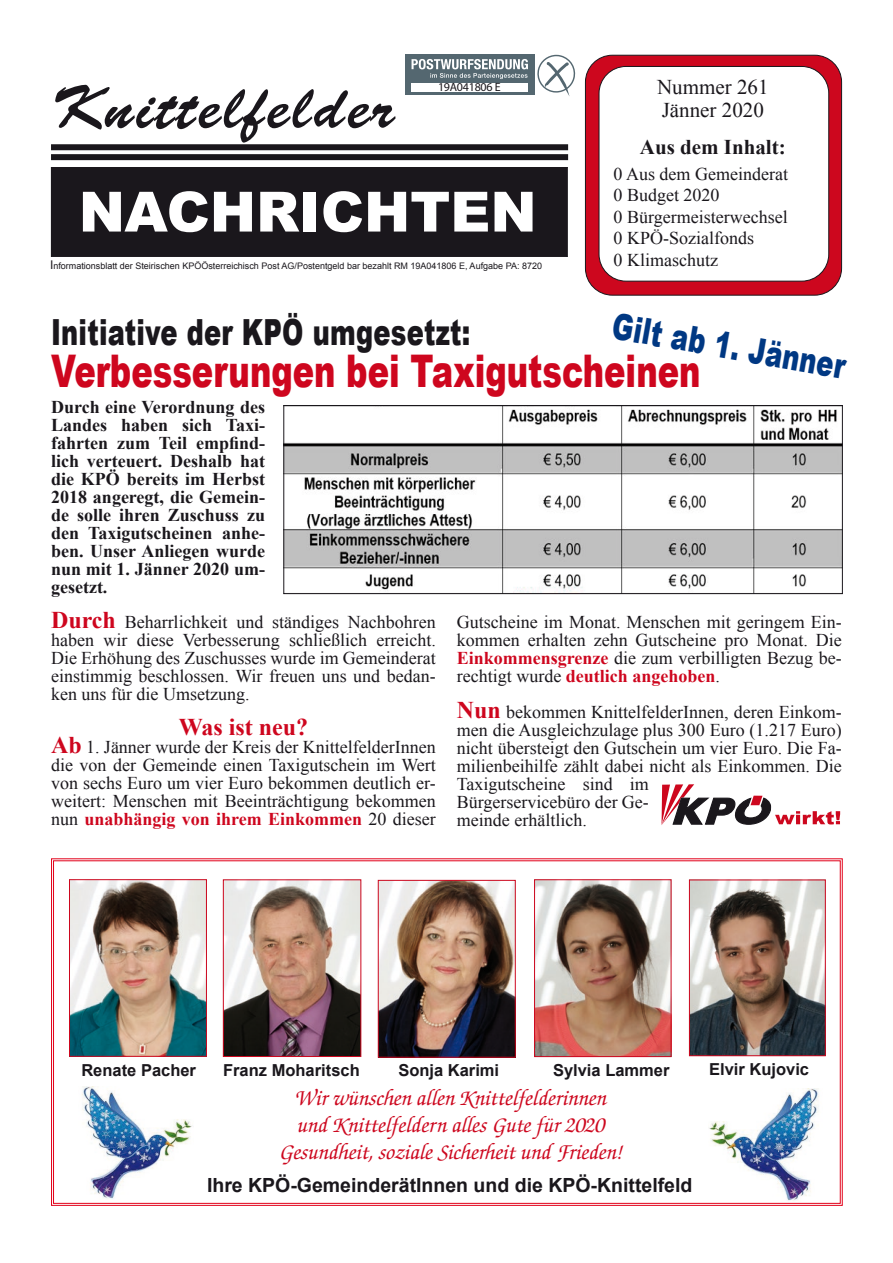
<style>
.page{position:relative;width:893px;height:1263px;background:#fff}
.page>*{position:absolute;margin:0;border:0;box-sizing:border-box;transform-origin:0 0}
.t1{font:61.5px "Brush Script Std";letter-spacing:.05em;color:#1a171c}
.t2{font:900 55.5px "Arial";color:#fff}
.t3{font:900 45px "Arial";color:#ce061e;scale:.71 1}
.t4{font:900 36px "Arial";letter-spacing:.01em;color:#1a171c;scale:.71 1}
.t5{font:900 36px "Arial";color:#003883;scale:.71 1}
.t6{font:700 24px "Times New Roman";color:#ce061e}
.t7{font:italic 500 22.5px/27px "Zapf Chancery";color:#cd071e;text-align:center}
.t8{font:21px/22.5px "Times New Roman";color:#1a171c}
.t9{font:700 21px "Times New Roman";color:#1a171c}
.t10{font:700 19.5px "Arial";color:#1a171c}
.t11{font:18px/18px "Times New Roman";color:#1a171c;text-align:justify}
.t12{font:700 18px/18px "Times New Roman";color:#1a171c;text-align:justify}
.t13{font:700 16.5px "Arial";color:#1a171c}
.t14{font:12px "Myriad Pro";letter-spacing:-.02em;color:#1a171c}
.t15{font:9px "Arial";color:#1a171c}
.s1{font-size:12px}
.s2{font-weight:700;font-size:24px;color:#ce061e}
.s3{font-weight:700;color:#ce061e}
</style>
<div class="page">
<svg style="left:51px;top:858px;width:792px;height:348px"></svg>
<div style="left:585px;top:55px;width:257px;height:240px;background:#cd071e;border-radius:27px"></div>
<div style="left:585px;top:55px;width:257px;height:241px;border:1px solid #1a171c;border-radius:27px"></div>
<div style="left:51px;top:167px;width:516px;height:89px;background:#1a171c"></div>
<div style="left:51px;top:167px;width:517px;height:90px;border:1px solid #1a171c"></div>
<div style="left:51px;top:144px;width:517px;height:6px;background:#1a171c"></div>
<div style="left:51px;top:154px;width:517px;height:6px;background:#1a171c"></div>
<div style="left:599px;top:66px;width:230px;height:215px;background:#fff;border-radius:27px"></div>
<div style="left:599px;top:66px;width:230px;height:215px;border:1px solid #1a171c;border-radius:27px"></div>
<img style="left:79px;top:1086px;width:114px;height:114px">
<img style="left:709px;top:1088px;width:113px;height:113px">
<img style="left:71px;top:881px;width:134px;height:174px">
<div style="left:69px;top:879px;width:138px;height:178px;border:1px solid #cd071e"></div>
<img style="left:225px;top:881px;width:134px;height:174px">
<div style="left:223px;top:879px;width:138px;height:178px;border:1px solid #cd071e"></div>
<img style="left:380px;top:882px;width:134px;height:173px">
<div style="left:378px;top:880px;width:138px;height:177px;border:1px solid #cd071e"></div>
<img style="left:536px;top:881px;width:133px;height:174px">
<div style="left:534px;top:879px;width:137px;height:178px;border:1px solid #cd071e"></div>
<img style="left:691px;top:882px;width:133px;height:172px">
<div style="left:689px;top:880px;width:137px;height:176px;border:1px solid #cd071e"></div>
<img style="left:285px;top:407px;width:556px;height:185px">
<div style="left:283px;top:405px;width:560px;height:189px;border:1px solid #1a171c"></div>
<svg style="left:662px;top:784px;width:178px;height:41px"></svg>
<div style="left:405px;top:54px;width:129px;height:40px;background:#546770"></div>
<svg style="left:407px;top:55px;width:168px;height:41px"></svg>
<div style="left:411px;top:83px;width:117px;height:9px;background:#fff"></div>
<h1 class="t1" style="left:51px;top:73px;width:345px">Knittelfelder</h1>
<p class="t14" style="left:438px;top:80px;width:64px">19A041806 E</p>
<h2 class="t2" style="left:79px;top:171px;width:459px">NACHRICHTEN</h2>
<p class="t15" style="left:50px;top:260px;width:493px"><span class="s1">I</span>nformationsblatt der Steirischen KPÖÖsterreichisch Post AG/Postentgeld bar bezahlt RM 19A041806 E, Aufgabe PA: 8720</p>
<p class="t8" style="left:657px;top:76px;width:113px">Nummer 261<br>Jänner 2020</p>
<p class="t9" style="left:640px;top:133px;width:147px">Aus dem Inhalt:</p>
<p class="t11" style="left:614px;top:162px;width:176px;line-height:21.6px;text-align:left">0 Aus dem Gemeinderat<br>0 Budget 2020<br>0 Bürgermeisterwechsel<br>0 KPÖ-Sozialfonds<br>0 Klimaschutz</p>
<h3 class="t5" style="left:617px;top:299px;width:334px;rotate:10deg">Gilt ab 1. Jänner</h3>
<h3 class="t4" style="left:51px;top:306px;width:592px">Initiative der KPÖ umgesetzt:</h3>
<h3 class="t3" style="left:51px;top:338px;width:916px">Verbesserungen bei Taxigutscheinen</h3>
<p class="t12" style="left:51px;top:397px;width:216px">Durch eine Verordnung des Landes haben sich Taxi&shy;fahrten zum Teil empfind&shy;lich verteuert. Deshalb hat die KPÖ bereits im Herbst 2018 angeregt, die Gemein&shy;de solle ihren Zuschuss zu den Taxigutscheinen anhe&shy;ben. Unser Anliegen wurde nun mit 1. Jänner 2020 um&shy;gesetzt.</p>
<p class="t11" style="left:51px;top:613px;width:386px"><span class="s2">Durch</span> Beharrlichkeit und ständiges Nachbohren haben wir diese Verbesserung schließlich erreicht.<br>Die Erhöhung des Zuschusses wurde im Gemeinderat einstimmig beschlossen. Wir freuen uns und bedan&shy;ken uns für die Umsetzung.</p>
<h3 class="t6" style="left:179px;top:710px;width:131px">Was ist neu?</h3>
<p class="t11" style="left:51px;top:737px;width:386px"><span class="s2">Ab</span> 1. Jänner wurde der Kreis der KnittelfelderInnen die von der Gemeinde einen Taxigutschein im Wert von sechs Euro um vier Euro bekommen deutlich er&shy;weitert: Menschen mit Beeinträchtigung bekommen nun <span class="s3">unabhängig von ihrem Einkommen</span> 20 dieser</p>
<p class="t11" style="left:457px;top:613px;width:386px">Gutscheine im Monat. Menschen mit geringem Ein&shy;kommen erhalten zehn Gutscheine pro Monat. Die <span class="s3">Einkommensgrenze</span> die zum verbilligten Bezug be&shy;rechtigt wurde <span class="s3">deutlich angehoben</span>.</p>
<p class="t11" style="left:457px;top:703px;width:386px;text-align:left"><span class="s2">Nun</span> bekommen KnittelfelderInnen, deren Einkom&shy;men die Ausgleichzulage plus 300 Euro (1.217 Euro) nicht übersteigt den Gutschein um vier Euro. Die Fa&shy;milienbeihilfe zählt dabei nicht als Einkommen. Die Taxigutscheine sind im<br>Bürgerservicebüro der Ge-<br>meinde erhältlich.</p>
<p class="t13" style="left:81px;top:1059px;width:116px">Renate Pacher</p>
<p class="t13" style="left:223px;top:1059px;width:138px">Franz Moharitsch</p>
<p class="t13" style="left:398px;top:1059px;width:102px">Sonja Karimi</p>
<p class="t13" style="left:553px;top:1059px;width:118px">Sylvia Lammer</p>
<p class="t13" style="left:709px;top:1058px;width:101px">Elvir Kujovic</p>
<p class="t7" style="left:278px;top:1086px;width:345px">Wir wünschen allen Knittelfelderinnen und Knittelfeldern alles Gute für 2020<br>Gesundheit, soziale Sicherheit und Frieden!</p>
<p class="t10" style="left:207px;top:1172px;width:487px">Ihre KPÖ-GemeinderätInnen und die KPÖ-Knittelfeld</p>
</div>
